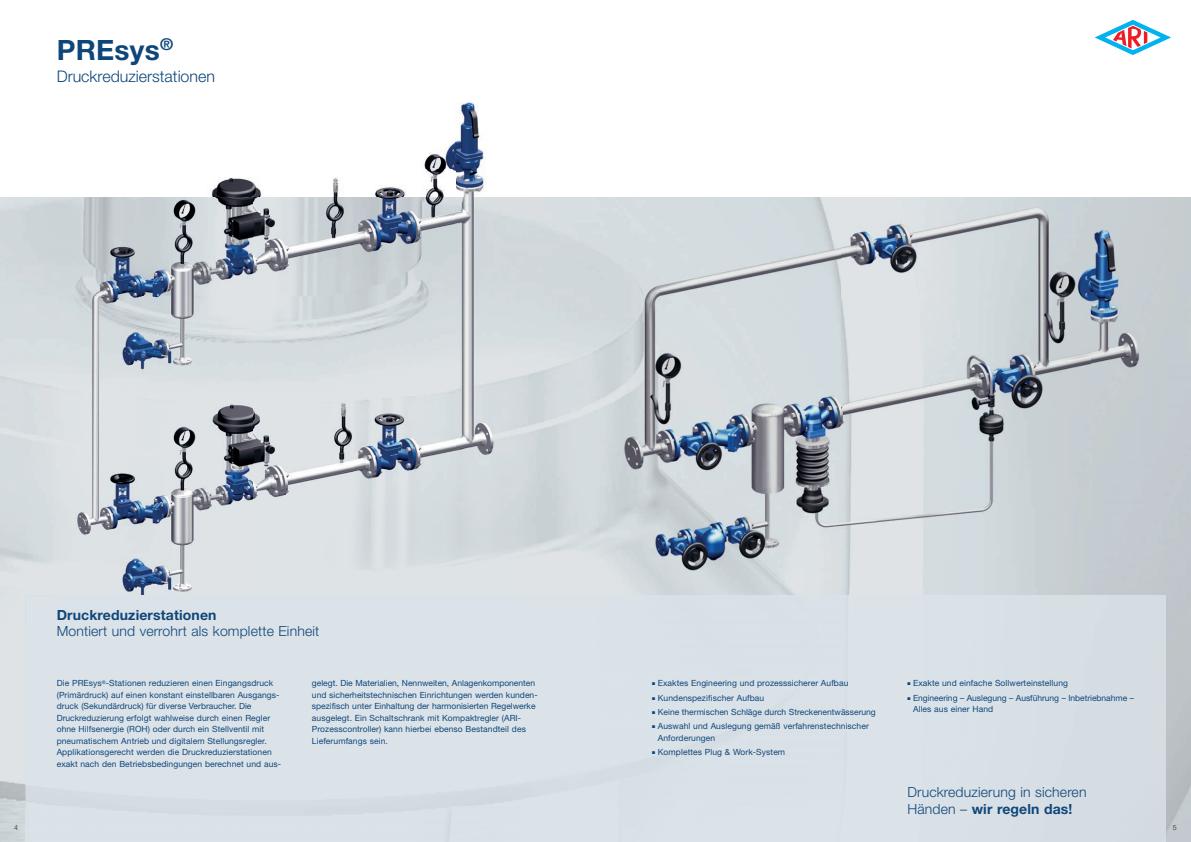
<style>
.page{position:relative;width:1191px;height:842px;background:#fff}
.page>*{position:absolute;margin:0;border:0;box-sizing:border-box;transform-origin:0 0}
.t1{font:700 28px "Helvetica Neue LT Pro";letter-spacing:.01em;color:#0f467a}
.t2{font:300 16px "Helvetica Neue LT Pro";color:#0f467a}
.t3{font:300 14px/16.8px "Helvetica Neue LT Pro";letter-spacing:.01em;color:#0f467a}
.t4{font:700 14px "Helvetica Neue LT Pro";letter-spacing:.01em;color:#0f467a}
.t5{font:8.5px/11.5px "Helvetica Neue LT Pro";letter-spacing:.01em;color:#0f467a}
.t6{font:300 7px "Helvetica Neue LT Pro";color:#231f20}
.s1{font-weight:700}
</style>
<div class="page">
<img style="left:1156px;top:197px;width:35px;height:645px">
<img style="left:0;top:627px;width:26px;height:215px">
<img style="left:53px;top:102px;width:469px;height:493px">
<img style="left:593px;top:197px;width:569px;height:391px">
<svg style="left:1094px;top:20px;width:77px;height:35px"></svg>
<h1 class="t1" style="left:57px;top:32px;width:118px">PREsys<sup>®</sup></h1>
<h2 class="t2" style="left:57px;top:66px;width:160px">Druckreduzierstationen</h2>
<h3 class="t4" style="left:57px;top:606px;width:161px">Druckreduzierstationen</h3>
<h3 class="t3" style="left:57px;top:623px;width:264px">Montiert und verrohrt als komplette Einheit</h3>
<p class="t5" style="left:57px;top:677px;width:226px">Die PREsys<sup>®</sup>-Stationen reduzieren einen Eingangsdruck (Primärdruck) auf einen konstant einstellbaren Ausgangs&shy;druck (Sekundär druck) für diverse Verbraucher. Die Druckreduzierung erfolgt wahlweise durch einen Regler ohne Hilfsenergie (ROH) oder durch ein Stellventil mit pneumatischem Antrieb und digitalem Stellungsregler.<br>Applikationsgerecht werden die Druck reduzier stationen exakt nach den Betriebsbedingungen berechnet und aus-</p>
<p class="t5" style="left:312px;top:677px;width:227px">gelegt. Die Materialien, Nennweiten, Anlagenkomponenten und sicherheitstechnischen Einrichtungen werden kunden&shy;spezifisch unter Einhaltung der harmonisierten Regelwerke ausgelegt. Ein Schaltschrank mit Kompakt regler (ARI-Prozesscontroller) kann hierbei ebenso Bestandteil des Lieferumfangs sein.</p>
<p class="t5" style="left:652px;top:677px;width:198px">■ Exaktes Engineering und prozesssicherer Aufbau</p>
<p class="t5" style="left:652px;top:692px;width:114px">■ Kundenspezifischer Aufbau</p>
<p class="t5" style="left:652px;top:706px;width:225px">■ Keine thermischen Schläge durch Streckenentwässerung</p>
<p class="t5" style="left:658px;top:721px;width:212px;text-indent:-6px">■ Auswahl und Auslegung gemäß verfahrenstechnischer<br>Anforderungen</p>
<p class="t5" style="left:652px;top:746px;width:134px">■ Komplettes Plug &amp; Work-System</p>
<p class="t5" style="left:907px;top:677px;width:162px">■ Exakte und einfache Sollwerteinstellung</p>
<p class="t5" style="left:913px;top:692px;width:222px;text-indent:-6px">■ Engineering – Auslegung – Ausführung – Inbetriebnahme –<br>Alles aus einer Hand</p>
<h3 class="t3" style="left:907px;top:783px;width:181px">Druckreduzierung in sicheren<br>Händen – <span class="s1">wir regeln das!</span></h3>
<p class="t6" style="left:14px;top:823px;width:5px">4</p>
<p class="t6" style="left:1172px;top:823px;width:5px">5</p>
</div>
